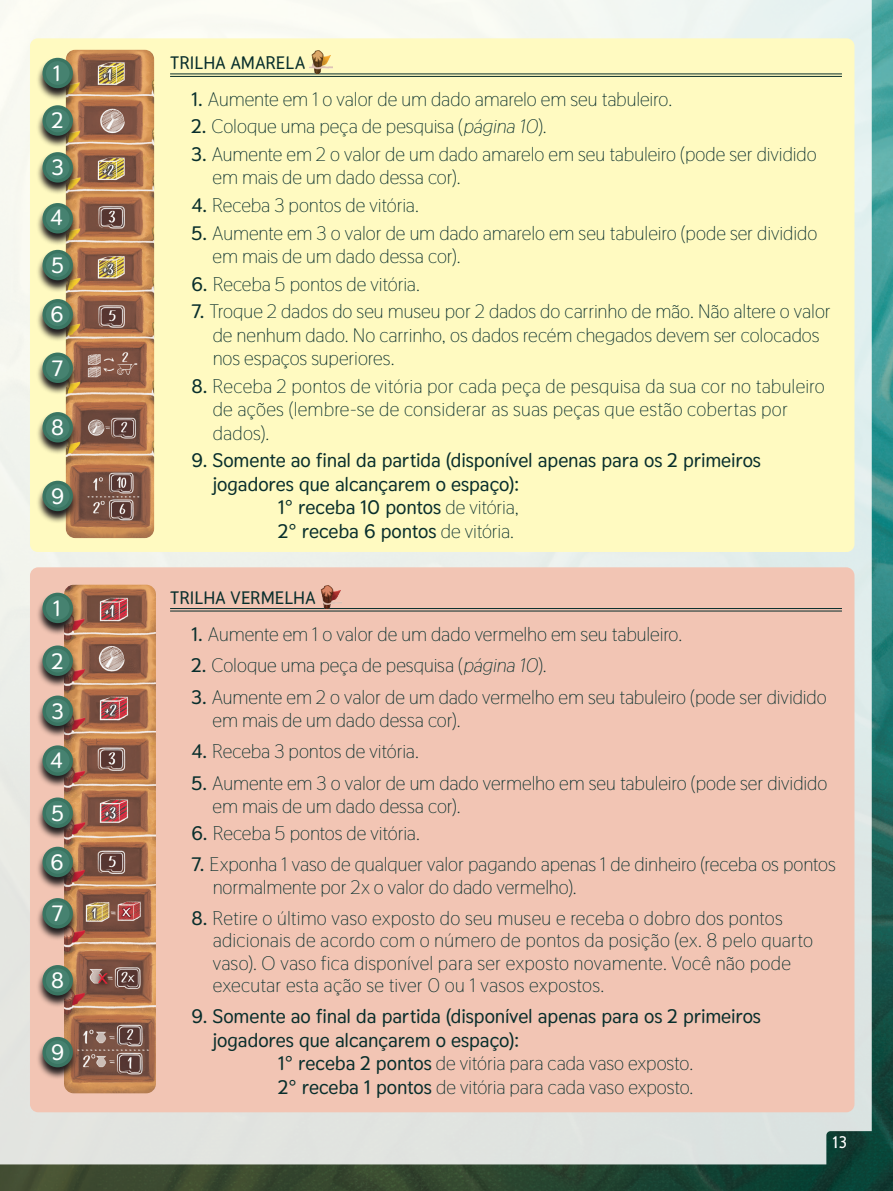
<style>
.page{position:relative;width:893px;height:1191px;background:#fff}
.page>*{position:absolute;margin:0;border:0;box-sizing:border-box;transform-origin:0 0}
.t1{font:700 22.2px/47.2px "Thasadith";color:#fff}
.t2{font:19.5px/23.4px "Thasadith";letter-spacing:-.005em;color:#082e2c}
.t3{font:700 19.5px "Thasadith";letter-spacing:-.005em;color:#082e2c}
.t4{font:700 18px "Thasadith";color:#082e2c}
.t5{font:18px "Fresca";color:#fff}
.s1{font-weight:700}
.s2{font-style:italic}
.s3{font-weight:400}
</style>
<div class="page">
<img style="left:0;top:0;width:893px;height:1191px">
<hr style="left:170px;top:608px;width:672px;height:1px;background:#082e2c">
<hr style="left:170px;top:611px;width:672px;height:1px;background:#082e2c">
<img style="left:320px;top:585px;width:21px;height:23px">
<hr style="left:170px;top:74px;width:672px;height:1px;background:#082e2c">
<hr style="left:170px;top:76px;width:672px;height:1px;background:#082e2c">
<img style="left:310px;top:50px;width:22px;height:24px">
<p class="t1" style="left:52px;top:50px;width:14px">1<br>2<br>3</p>
<p class="t1" style="left:50px;top:194px;width:16px">4<br>5</p>
<p class="t1" style="left:51px;top:291px;width:15px">6</p>
<p class="t1" style="left:52px;top:345px;width:13px">7</p>
<p class="t1" style="left:51px;top:404px;width:14px">8</p>
<p class="t1" style="left:51px;top:473px;width:15px">9</p>
<p class="t1" style="left:53px;top:584px;width:9px">1</p>
<p class="t1" style="left:52px;top:637px;width:13px">2</p>
<p class="t1" style="left:52px;top:687px;width:14px">3</p>
<p class="t1" style="left:50px;top:736px;width:14px">4</p>
<p class="t1" style="left:51px;top:789px;width:14px">5</p>
<p class="t1" style="left:51px;top:838px;width:15px">6</p>
<p class="t1" style="left:52px;top:890px;width:13px">7</p>
<p class="t1" style="left:51px;top:956px;width:14px">8</p>
<p class="t1" style="left:51px;top:1028px;width:15px">9</p>
<p class="t4" style="left:170px;top:48px;width:136px">TRILHA AMARELA</p>
<p class="t2" style="left:191px;top:87px;width:482px"><span class="s1">1.</span> Aumente em 1 o valor de um dado amarelo em seu tabuleiro.</p>
<p class="t2" style="left:191px;top:115px;width:357px"><span class="s1">2.</span> Coloque uma peça de pesquisa (<span class="s2">página 10</span>).</p>
<p class="t2" style="left:213px;top:143px;width:606px;text-indent:-21px"><span class="s1">3.</span> Aumente em 2 o valor de um dado amarelo em seu tabuleiro (pode ser dividido em mais de um dado dessa cor).</p>
<p class="t2" style="left:191px;top:194px;width:229px"><span class="s1">4.</span> Receba 3 pontos de vitória.</p>
<p class="t2" style="left:213px;top:221px;width:606px;text-indent:-21px"><span class="s1">5.</span> Aumente em 3 o valor de um dado amarelo em seu tabuleiro (pode ser dividido em mais de um dado dessa cor).</p>
<p class="t2" style="left:191px;top:272px;width:230px"><span class="s1">6.</span> Receba 5 pontos de vitória.</p>
<p class="t2" style="left:213px;top:300px;width:620px;text-indent:-21px"><span class="s1">7.</span> Troque 2 dados do seu museu por 2 dados do carrinho de mão. Não altere o valor de nenhum dado. No carrinho, os dados recém chegados devem ser colocados nos espaços superiores.</p>
<p class="t2" style="left:213px;top:374px;width:614px;text-indent:-21px"><span class="s1">8.</span> Receba 2 pontos de vitória por cada peça de pesquisa da sua cor no tabuleiro de ações (lembre-se de considerar as suas peças que estão cobertas por dados).</p>
<p class="t3" style="left:191px;top:444px;width:571px">9. Somente ao final da partida (disponível apenas para os 2 primeiros</p>
<p class="t3" style="left:213px;top:468px;width:308px">jogadores que alcançarem o espaço):</p>
<p class="t3" style="left:278px;top:491px;width:242px">1° receba 10 pontos <span class="s3">de vitória,</span></p>
<p class="t3" style="left:278px;top:514px;width:237px">2° receba 6 pontos <span class="s3">de vitória.</span></p>
<p class="t4" style="left:170px;top:583px;width:146px">TRILHA VERMELHA</p>
<p class="t2" style="left:191px;top:622px;width:492px"><span class="s1">1.</span> Aumente em 1 o valor de um dado vermelho em seu tabuleiro.</p>
<p class="t2" style="left:191px;top:654px;width:357px"><span class="s1">2.</span> Coloque uma peça de pesquisa (<span class="s2">página 10</span>).</p>
<p class="t2" style="left:213px;top:685px;width:616px;line-height:23px;text-indent:-21px"><span class="s1">3.</span> Aumente em 2 o valor de um dado vermelho em seu tabuleiro (pode ser dividido em mais de um dado dessa cor).</p>
<p class="t2" style="left:191px;top:740px;width:229px"><span class="s1">4.</span> Receba 3 pontos de vitória.</p>
<p class="t2" style="left:213px;top:771px;width:616px;line-height:23px;text-indent:-21px"><span class="s1">5.</span> Aumente em 3 o valor de um dado vermelho em seu tabuleiro (pode ser dividido em mais de um dado dessa cor).</p>
<p class="t2" style="left:191px;top:822px;width:230px"><span class="s1">6.</span> Receba 5 pontos de vitória.</p>
<p class="t2" style="left:213px;top:853px;width:625px;line-height:22.5px;text-indent:-21px"><span class="s1">7.</span> Exponha 1 vaso de qualquer valor pagando apenas 1 de dinheiro (receba os pontos normalmente por 2x o valor do dado vermelho).</p>
<p class="t2" style="left:213px;top:907px;width:602px;line-height:22.5px;text-indent:-21px"><span class="s1">8.</span> Retire o último vaso exposto do seu museu e receba o dobro dos pontos adicionais de acordo com o número de pontos da posição (ex. 8 pelo quarto vaso). O vaso fica disponível para ser exposto novamente. Você não pode executar esta ação se tiver 0 ou 1 vasos expostos.</p>
<p class="t3" style="left:191px;top:1000px;width:571px">9. Somente ao final da partida (disponível apenas para os 2 primeiros</p>
<p class="t3" style="left:213px;top:1023px;width:308px">jogadores que alcançarem o espaço):</p>
<p class="t2" style="left:278px;top:1051px;width:417px"><span class="s1">1° receba 2 pontos</span> de vitória para cada vaso exposto.</p>
<p class="t2" style="left:278px;top:1075px;width:417px"><span class="s1">2° receba 1 pontos</span> de vitória para cada vaso exposto.</p>
<p class="t5" style="left:833px;top:1132px;width:16px">13</p>
</div>
